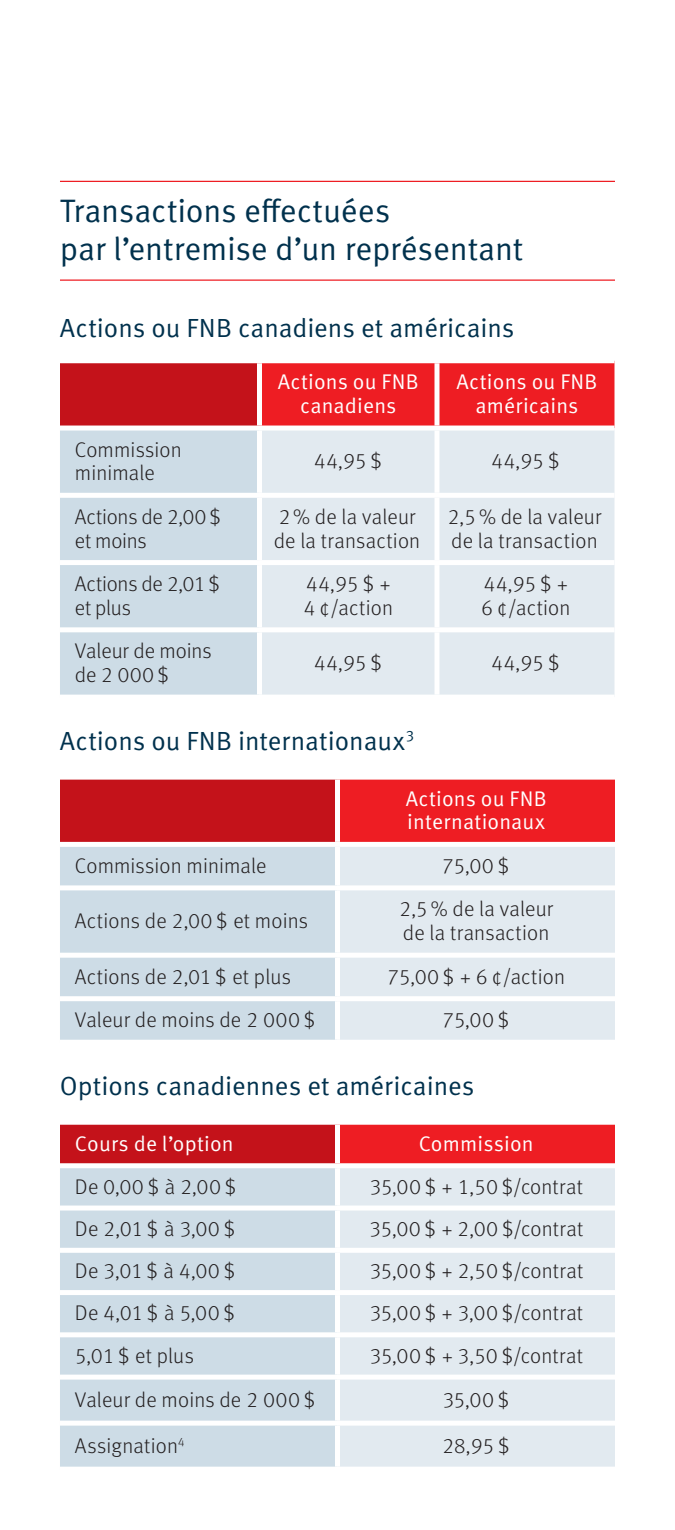
<style>
.page{position:relative;width:675px;height:1530px;background:#fff}
.page>*{position:absolute;margin:0;border:0;box-sizing:border-box;transform-origin:0 0}
.t1{font:32.5px/37.5px "Meta OT Norm";letter-spacing:-.005em;color:#00314d}
.t2{font:26.25px "Meta OT Norm";color:#00314d}
.t3{font:300 21.25px/23.8px "Meta OT";letter-spacing:.005em;color:#231f20}
.t4{font:21.25px/23.8px "Meta OT Norm";letter-spacing:.005em;color:#fff;text-align:center}
</style>
<div class="page">
<hr style="left:60px;top:181px;width:555px;height:1px;background:#ee1d23">
<hr style="left:60px;top:280px;width:555px;height:1px;background:#ee1d23">
<div style="left:60px;top:361px;width:200px;height:67px;background:#c4121a"></div>
<div style="left:262px;top:363px;width:353px;height:63px;background:#ee1d23"></div>
<div style="left:60px;top:431px;width:197px;height:264px;background:#cddce6"></div>
<div style="left:262px;top:431px;width:353px;height:264px;background:#e2eaf0"></div>
<div style="left:60px;top:358px;width:377px;height:5px;background:#fff"></div>
<div style="left:257px;top:363px;width:5px;height:63px;background:#fff"></div>
<div style="left:435px;top:363px;width:5px;height:63px;background:#fff"></div>
<div style="left:60px;top:426px;width:377px;height:5px;background:#fff"></div>
<div style="left:435px;top:431px;width:5px;height:62px;background:#fff"></div>
<div style="left:60px;top:493px;width:377px;height:5px;background:#fff"></div>
<div style="left:437px;top:493px;width:178px;height:5px;background:#fff"></div>
<div style="left:435px;top:498px;width:5px;height:62px;background:#fff"></div>
<div style="left:60px;top:560px;width:377px;height:5px;background:#fff"></div>
<div style="left:437px;top:560px;width:178px;height:5px;background:#fff"></div>
<div style="left:435px;top:565px;width:5px;height:62px;background:#fff"></div>
<div style="left:60px;top:627px;width:377px;height:5px;background:#fff"></div>
<div style="left:437px;top:627px;width:178px;height:5px;background:#fff"></div>
<div style="left:435px;top:632px;width:5px;height:63px;background:#fff"></div>
<div style="left:60px;top:777px;width:278px;height:67px;background:#c4121a"></div>
<div style="left:338px;top:777px;width:277px;height:67px;background:#ee1d23"></div>
<div style="left:60px;top:847px;width:275px;height:193px;background:#cddce6"></div>
<div style="left:340px;top:847px;width:275px;height:193px;background:#e2eaf0"></div>
<div style="left:60px;top:775px;width:555px;height:5px;background:#fff"></div>
<div style="left:335px;top:780px;width:5px;height:62px;background:#fff"></div>
<div style="left:60px;top:842px;width:555px;height:5px;background:#fff"></div>
<div style="left:60px;top:885px;width:555px;height:5px;background:#fff"></div>
<div style="left:60px;top:953px;width:555px;height:5px;background:#fff"></div>
<div style="left:60px;top:996px;width:555px;height:5px;background:#fff"></div>
<div style="left:60px;top:1122px;width:278px;height:44px;background:#c4121a"></div>
<div style="left:338px;top:1122px;width:277px;height:44px;background:#ee1d23"></div>
<div style="left:60px;top:1168px;width:275px;height:299px;background:#cddce6"></div>
<div style="left:340px;top:1168px;width:275px;height:299px;background:#e2eaf0"></div>
<div style="left:60px;top:1120px;width:555px;height:5px;background:#fff"></div>
<div style="left:335px;top:1125px;width:5px;height:38px;background:#fff"></div>
<div style="left:60px;top:1163px;width:555px;height:5px;background:#fff"></div>
<div style="left:60px;top:1206px;width:555px;height:5px;background:#fff"></div>
<div style="left:60px;top:1248px;width:555px;height:5px;background:#fff"></div>
<div style="left:60px;top:1290px;width:555px;height:5px;background:#fff"></div>
<div style="left:60px;top:1332px;width:555px;height:5px;background:#fff"></div>
<div style="left:60px;top:1375px;width:555px;height:5px;background:#fff"></div>
<div style="left:60px;top:1421px;width:555px;height:5px;background:#fff"></div>
<h1 class="t1" style="left:60px;top:194px;width:465px">Transactions effectuées<br>par l’entremise d’un représentant</h1>
<p class="t2" style="left:60px;top:318px;width:456px">Actions ou FNB canadiens et américains</p>
<p class="t4" style="left:278px;top:372px;width:143px">Actions ou FNB canadiens</p>
<p class="t4" style="left:456px;top:372px;width:143px">Actions ou FNB américains</p>
<p class="t3" style="left:75px;top:439px;width:108px">Commission minimale</p>
<p class="t3" style="left:314px;top:451px;width:71px">44,95 $</p>
<p class="t3" style="left:491px;top:451px;width:71px">44,95 $</p>
<p class="t3" style="left:75px;top:506px;width:148px">Actions de 2,00 $ et moins</p>
<p class="t3" style="left:274px;top:506px;width:148px">2 % de la valeur de la transaction</p>
<p class="t3" style="left:448px;top:506px;width:155px">2,5 % de la valeur de la transaction</p>
<p class="t3" style="left:75px;top:574px;width:147px">Actions de 2,01 $ et plus</p>
<p class="t3" style="left:304px;top:574px;width:91px">44,95 $ +<br>4 ¢/action</p>
<p class="t3" style="left:481px;top:574px;width:91px">44,95 $ +<br>6 ¢/action</p>
<p class="t3" style="left:75px;top:641px;width:138px">Valeur de moins de 2 000 $</p>
<p class="t3" style="left:314px;top:653px;width:71px">44,95 $</p>
<p class="t3" style="left:491px;top:653px;width:71px">44,95 $</p>
<p class="t2" style="left:60px;top:731px;width:356px">Actions ou FNB internationaux<sup>3</sup></p>
<p class="t4" style="left:406px;top:788px;width:143px;text-align:left">Actions ou FNB internationaux</p>
<p class="t3" style="left:75px;top:855px;width:193px">Commission minimale</p>
<p class="t3" style="left:442px;top:855px;width:69px">75,00 $</p>
<p class="t3" style="left:75px;top:911px;width:235px">Actions de 2,00 $ et moins</p>
<p class="t3" style="left:399px;top:899px;width:155px">2,5 % de la valeur de la transaction</p>
<p class="t3" style="left:75px;top:966px;width:218px">Actions de 2,01 $ et plus</p>
<p class="t3" style="left:387px;top:966px;width:179px">75,00 $ + 6 ¢/action</p>
<p class="t3" style="left:75px;top:1010px;width:243px">Valeur de moins de 2 000 $</p>
<p class="t3" style="left:442px;top:1010px;width:69px">75,00 $</p>
<p class="t2" style="left:60px;top:1076px;width:416px">Options canadiennes et américaines</p>
<p class="t4" style="left:75px;top:1133px;width:160px">Cours de l’option</p>
<p class="t4" style="left:419px;top:1133px;width:117px">Commission</p>
<p class="t3" style="left:75px;top:1176px;width:164px">De 0,00 $ à 2,00 $</p>
<p class="t3" style="left:369px;top:1176px;width:215px">35,00 $ + 1,50 $/contrat</p>
<p class="t3" style="left:75px;top:1218px;width:162px">De 2,01 $ à 3,00 $</p>
<p class="t3" style="left:369px;top:1218px;width:216px">35,00 $ + 2,00 $/contrat</p>
<p class="t3" style="left:75px;top:1261px;width:162px">De 3,01 $ à 4,00 $</p>
<p class="t3" style="left:369px;top:1261px;width:215px">35,00 $ + 2,50 $/contrat</p>
<p class="t3" style="left:75px;top:1303px;width:162px">De 4,01 $ à 5,00 $</p>
<p class="t3" style="left:369px;top:1303px;width:215px">35,00 $ + 3,00 $/contrat</p>
<p class="t3" style="left:75px;top:1345px;width:120px">5,01 $ et plus</p>
<p class="t3" style="left:369px;top:1345px;width:215px">35,00 $ + 3,50 $/contrat</p>
<p class="t3" style="left:75px;top:1389px;width:243px">Valeur de moins de 2 000 $</p>
<p class="t3" style="left:442px;top:1389px;width:69px">35,00 $</p>
<p class="t3" style="left:75px;top:1435px;width:111px">Assignation<sup>4</sup></p>
<p class="t3" style="left:442px;top:1435px;width:70px">28,95 $</p>
</div>
